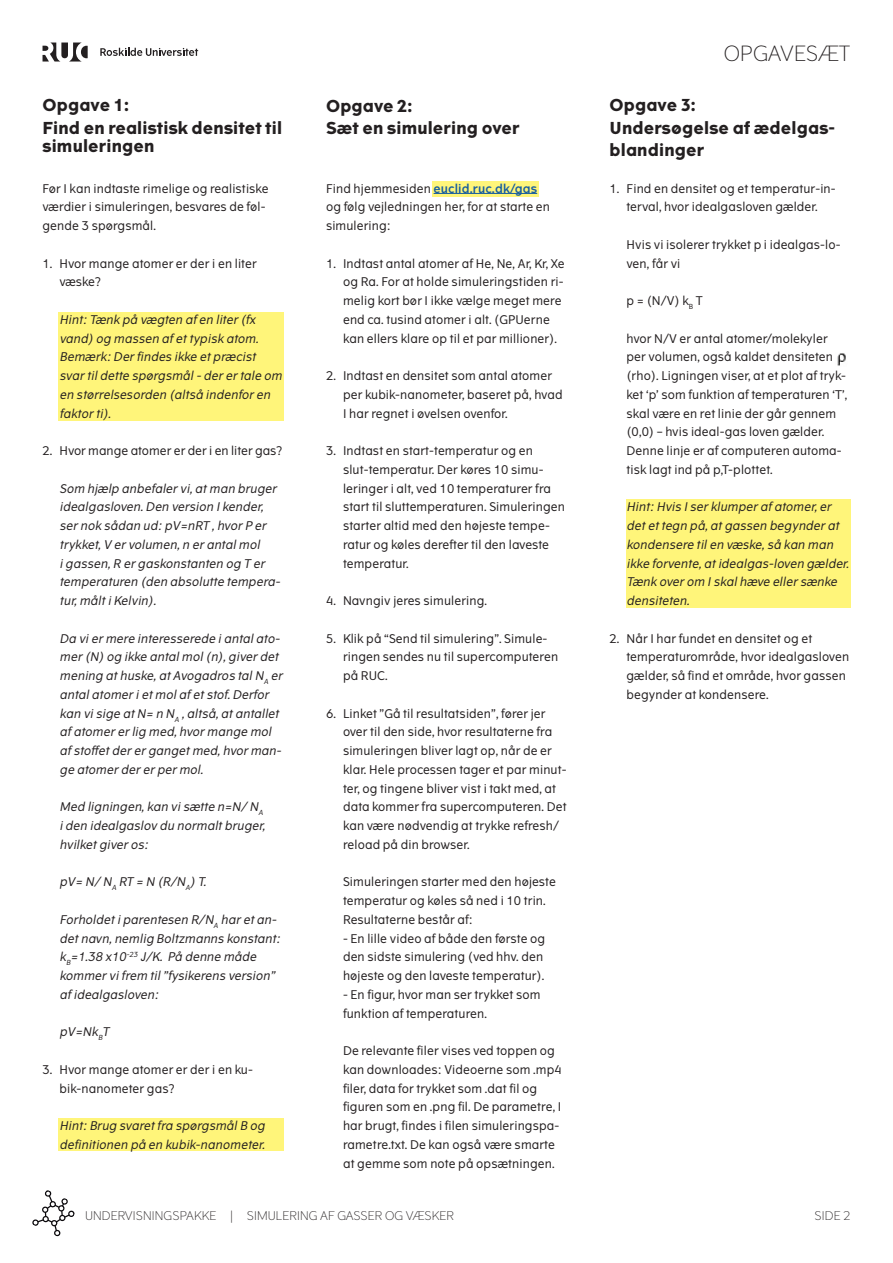
<style>
.page{position:relative;width:893px;height:1263px;background:#fff}
.page>*{position:absolute;margin:0;border:0;box-sizing:border-box;transform-origin:0 0}
.t1{font:300 21px "The Wave";letter-spacing:-.01em;color:#231f20}
.Underoverskrift{font:700 16.5px/22.5px "The Wave";letter-spacing:.01em;color:#231f20}
.Brødtekst{font:12px/18.8px "The Wave";letter-spacing:.01em;color:#231f20}
.t2{font:italic 12px/18.8px "The Wave";color:#231f20}
.t3{font:300 12px "The Wave";letter-spacing:.01em;color:#231f20}
.s1{font-family:"The Wave D Bd";color:#175d9e}
</style>
<div class="page">
<div style="left:432px;top:181px;width:107px;height:15px;background:#fff57a"></div>
<hr style="left:434px;top:193px;width:103px;height:1px;background:#175d9e">
<div style="left:58px;top:1118px;width:225px;height:33px;background:#fff57a"></div>
<img style="left:837px;top:353px;width:9px;height:13px">
<div style="left:58px;top:312px;width:225px;height:109px;background:#fff57a"></div>
<div style="left:626px;top:499px;width:224px;height:109px;background:#fff57a"></div>
<svg style="left:32px;top:1190px;width:43px;height:47px"></svg>
<svg style="left:43px;top:43px;width:45px;height:19px"></svg>
<svg style="left:100px;top:48px;width:98px;height:8px"></svg>
<p class="Underoverskrift" style="left:43px;top:94px;width:241px">Opgave 1:<br>Find en realistisk densitet til</p>
<p class="Underoverskrift" style="left:43px;top:135px;width:114px">simuleringen</p>
<p class="Brødtekst" style="left:43px;top:179px;width:228px">Før I kan indtaste rimelige og realistiske værdier i simuleringen, besvares de føl&shy;gende 3 spørgsmål.</p>
<p class="Brødtekst" style="left:60px;top:254px;width:199px;text-indent:-17px">1. Hvor mange atomer er der i en liter væske?</p>
<p class="t2" style="left:60px;top:310px;width:227px">Hint:Tænk på vægten af en liter (fx vand) og massen af ettypisk atom.<br>Bemærk:Der findes ikke etpræcist svar tildette spørgsmål- der er tale om en størrelsesorden (altså indenfor en faktor ti).</p>
<p class="Brødtekst" style="left:43px;top:441px;width:241px">2. Hvor mange atomer er der i en liter gas?</p>
<p class="t2" style="left:60px;top:479px;width:225px">Som hjælp anbefaler vi,atman bruger idealgasloven.Den version Ikender, ser nok sådan ud:pV=nRT ,hvor P er trykket,V er volumen,n er antalmol igassen,R er gaskonstanten og T er temperaturen (den absolutte tempera&shy;tur,måltiKelvin).</p>
<p class="t2" style="left:60px;top:629px;width:227px">Da vier mere interesserede iantalato&shy;mer (N) og ikke antalmol(n),giver det mening athuske,atAvogadros talN<sub>A</sub> er antalatomer ietmolaf etstof.Derfor kan visige atN= n N<sub>A</sub> ,altså,atantallet af atomer er lig med,hvor mange mol af stoffetder er gangetmed,hvor man&shy;ge atomer der er per mol.</p>
<p class="t2" style="left:60px;top:797px;width:210px">Med ligningen,kan visætte n=N/ N<sub>A </sub>iden idealgaslov du normaltbruger, hvilketgiver os:</p>
<p class="t2" style="left:60px;top:872px;width:151px">pV= N/ N<sub>A</sub> RT = N (R/N<sub>A</sub>) T.</p>
<p class="t2" style="left:60px;top:910px;width:225px">Forholdetiparentesen R/N<sub>A</sub> har etan&shy;detnavn,nemlig Boltzmanns konstant: k<sub>B</sub>=1.38 x10<sup>-23</sup> J/K. På denne måde kommer vifrem til”fysikerens version” af idealgasloven:</p>
<p class="t2" style="left:60px;top:1022px;width:54px">pV=Nk<sub>B</sub>T</p>
<p class="Brødtekst" style="left:60px;top:1060px;width:195px;text-indent:-17px">3. Hvor mange atomer er der i en ku&shy;bik-nanometer gas?</p>
<p class="t2" style="left:60px;top:1116px;width:209px">Hint:Brug svaretfra spørgsmålB og definitionen på en kubik-nanometer.</p>
<p class="Underoverskrift" style="left:326px;top:95px;width:195px">Opgave 2:<br>Sæt en simulering over</p>
<p class="Brødtekst" style="left:326px;top:179px;width:226px">Find hjemmesiden <span class="s1">euclid.ruc.dk/gas </span>og følg vejledningen her, for at starte en simulering:</p>
<p class="Brødtekst" style="left:343px;top:254px;width:223px;text-indent:-17px">1. Indtast antal atomer af He, Ne, Ar, Kr, Xe og Ra. For at holde simuleringstiden ri&shy;melig kort bør I ikke vælge meget mere end ca. tusind atomer i alt. (GPUerne kan ellers klare op til et par millioner).</p>
<p class="Brødtekst" style="left:343px;top:366px;width:221px;text-indent:-17px">2. Indtast en densitet som antal atomer per kubik-nanometer, baseret på, hvad<br>I har regnet i øvelsen ovenfor.</p>
<p class="Brødtekst" style="left:343px;top:441px;width:224px;text-indent:-17px">3. Indtast en start-temperatur og en slut-temperatur. Der køres 10 simu&shy;leringer i alt, ved 10 temperaturer fra start til sluttemperaturen. Simuleringen starter altid med den højeste tempe&shy;ratur og køles derefter til den laveste temperatur.</p>
<p class="Brødtekst" style="left:326px;top:591px;width:162px">4. Navngiv jeres simulering.</p>
<p class="Brødtekst" style="left:343px;top:629px;width:217px;text-indent:-17px">5. Klik på “Send til simulering”. Simule&shy;ringen sendes nu til supercomputeren på RUC.</p>
<p class="Brødtekst" style="left:343px;top:704px;width:225px;text-indent:-17px">6. Linket ”Gå til resultatsiden”, fører jer over til den side, hvor resultaterne fra simuleringen bliver lagt op, når de er klar. Hele processen tager et par minut&shy;ter, og tingene bliver vist i takt med, at data kommer fra supercomputeren. Det kan være nødvendig at trykke refresh/ reload på din browser.</p>
<p class="Brødtekst" style="left:343px;top:872px;width:214px">Simuleringen starter med den højeste temperatur og køles så ned i 10 trin.<br>Resultaterne består af:</p>
<p class="Brødtekst" style="left:343px;top:929px;width:204px">- En lille video af både den første og den sidste simulering (ved hhv. den højeste og den laveste temperatur).</p>
<p class="Brødtekst" style="left:343px;top:985px;width:199px">- En figur, hvor man ser trykket som funktion af temperaturen.</p>
<p class="Brødtekst" style="left:343px;top:1041px;width:220px">De relevante filer vises ved toppen og kan downloades: Videoerne som .mp4 filer, data for trykket som .dat fil og figuren som en .png fil. De parametre, I har brugt, findes i filen simuleringspa&shy;rametre.txt. De kan også være smarte at gemme som note på opsætningen.</p>
<p class="t3" style="left:85px;top:1208px;width:370px">UNDERVISNINGSPAKKE | SIMULERING AF GASSER OG VÆSKER</p>
<h1 class="t1" style="left:724px;top:40px;width:128px">OPGAVESÆT</h1>
<p class="Underoverskrift" style="left:609px;top:94px;width:227px">Opgave 3:<br>Undersøgelse af ædelgas&shy;blandinger</p>
<p class="Brødtekst" style="left:609px;top:179px;width:228px;text-align:center">1. Find en densitet og et temperatur-in&shy;terval, hvor idealgasloven gælder.</p>
<p class="Brødtekst" style="left:626px;top:235px;width:216px">Hvis vi isolerer trykket p i idealgas-lo&shy;ven, får vi</p>
<p class="Brødtekst" style="left:626px;top:291px;width:78px">p = (N/V) k<sub>B</sub> T</p>
<p class="Brødtekst" style="left:626px;top:329px;width:222px">hvor N/V er antal atomer/molekyler per volumen, også kaldet densiteten ρρ (rho). Ligningen viser, at et plot af tryk&shy;ket ‘p’ som funktion af temperaturen ‘T’, skal være en ret linie der går gennem (0,0) – hvis ideal-gas loven gælder.<br>Denne linje er af computeren automa&shy;tisk lagt ind på p,T-plottet.</p>
<p class="t2" style="left:626px;top:497px;width:226px">Hint:Hvis Iser klumper af atomer,er detettegn på,atgassen begynder at kondensere tilen væske,så kan man ikke forvente,atidealgas-loven gælder.<br>Tænk over om Iskalhæve eller sænke densiteten.</p>
<p class="Brødtekst" style="left:626px;top:629px;width:224px;text-indent:-17px">2. Når I har fundet en densitet og et temperaturområde, hvor idealgasloven gælder, så find et område, hvor gassen begynder at kondensere.</p>
<p class="t3" style="left:814px;top:1208px;width:38px">SIDE 2</p>
</div>
